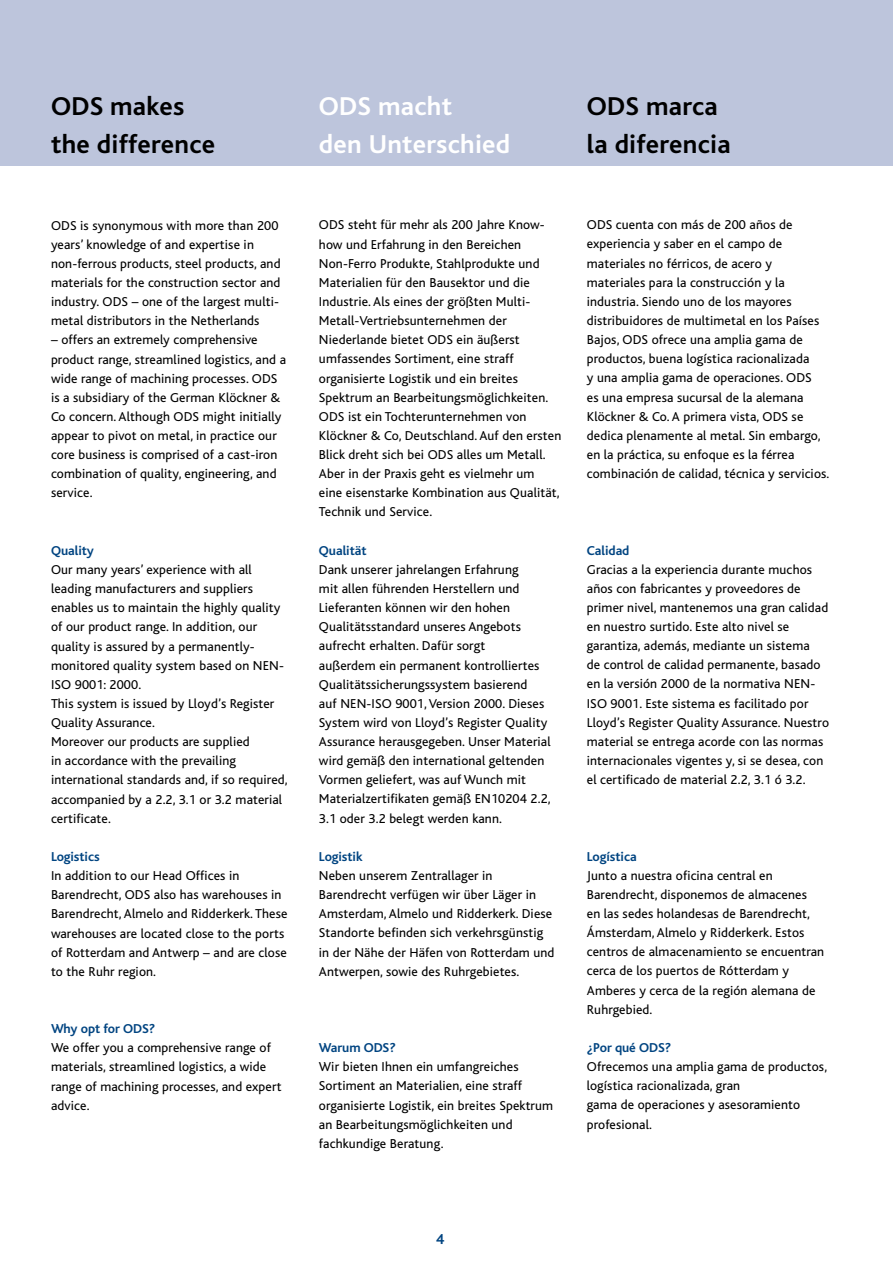
<style>
.page{position:relative;width:893px;height:1263px;background:#fff}
.page>*{position:absolute;margin:0;border:0;box-sizing:border-box;transform-origin:0 0}
.t1{font:700 27px/38.2px "Kl Bliss";letter-spacing:.01em;color:#000}
.t2{font:700 27px/38.2px "Kl Bliss";letter-spacing:.01em;color:#fff}
.t3{font:700 15px "Kl Bliss";color:#004481}
.t4{font:13.5px/19.2px "Kl Bliss";letter-spacing:.01em;color:#000}
.t5{font:700 13.5px "Kl Bliss";letter-spacing:-.005em;color:#004481}
</style>
<div class="page">
<div style="left:0;top:0;width:893px;height:166px;background:#bdc5dc"></div>
<h1 class="t1" style="left:51px;top:87px;width:166px">ODS makes the difference</h1>
<h1 class="t2" style="left:319px;top:87px;width:193px">ODS macht<br>den Unterschied</h1>
<h1 class="t1" style="left:587px;top:87px;width:145px">ODS marca la diferencia</h1>
<p class="t4" style="left:51px;top:216px;width:231px">ODS is synonymous with more than 200 years’ knowledge of and expertise in non-ferrous products, steel products, and materials for the construction sector and industry. ODS – one of the largest multi&shy;metal distributors in the Netherlands</p>
<p class="t4" style="left:51px;top:331px;width:237px">– offers an extremely comprehensive product range, streamlined logistics, and a wide range of machining processes. ODS is a subsidiary of the German Klöckner &amp; Co concern. Although ODS might initially appear to pivot on metal, in practice our core business is comprised of a cast-iron combination of quality, engineering, and service.</p>
<p class="t5" style="left:51px;top:543px;width:44px">Quality</p>
<p class="t4" style="left:51px;top:560px;width:238px">Our many years’ experience with all leading manufacturers and suppliers enables us to maintain the highly quality of our product range. In addition, our quality is assured by a permanently&shy;monitored quality system based on NEN-ISO 9001: 2000.<br>This system is issued by Lloyd’s Register Quality Assurance.<br>Moreover our products are supplied<br>in accordance with the prevailing international standards and, if so required, accompanied by a 2.2, 3.1 or 3.2 material certificate.</p>
<p class="t5" style="left:51px;top:849px;width:50px">Logistics</p>
<p class="t4" style="left:51px;top:866px;width:238px">In addition to our Head Offices in Barendrecht, ODS also has warehouses in Barendrecht, Almelo and Ridderkerk. These warehouses are located close to the ports of Rotterdam and Antwerp – and are close to the Ruhr region.</p>
<p class="t5" style="left:51px;top:1022px;width:106px">Why opt for ODS?</p>
<p class="t4" style="left:51px;top:1038px;width:232px">We offer you a comprehensive range of materials, streamlined logistics, a wide range of machining processes, and expert advice.</p>
<p class="t4" style="left:319px;top:216px;width:244px">ODS steht für mehr als 200 Jahre Know&shy;how und Erfahrung in den Bereichen Non-Ferro Produkte, Stahlprodukte und Materialien für den Bausektor und die Industrie. Als eines der größten Multi-Metall-Vertriebsunternehmen der Niederlande bietet ODS ein äußerst umfassendes Sortiment, eine straff organisierte Logistik und ein breites Spektrum an Bearbeitungsmöglichkeiten.<br>ODS ist ein Tochterunternehmen von Klöckner &amp; Co, Deutschland. Auf den ersten Blick dreht sich bei ODS alles um Metall.<br>Aber in der Praxis geht es vielmehr um<br>eine eisenstarke Kombination aus Qualität, Technik und Service.</p>
<p class="t5" style="left:319px;top:543px;width:49px">Qualität</p>
<p class="t4" style="left:319px;top:560px;width:233px">Dank unserer jahrelangen Erfahrung<br>mit allen führenden Herstellern und Lieferanten können wir den hohen Qualitätsstandard unseres Angebots aufrecht erhalten. Dafür sorgt<br>außerdem ein permanent kontrolliertes Qualitätssicherungssystem basierend<br>auf NEN-ISO 9001, Version 2000. Dieses System wird von Lloyd’s Register Quality Assurance herausgegeben. Unser Material wird gemäß den international geltenden Vormen geliefert, was auf Wunch mit Materialzertifikaten gemäß EN10204 2.2, 3.1 oder 3.2 belegt werden kann.</p>
<p class="t5" style="left:319px;top:849px;width:45px">Logistik</p>
<p class="t4" style="left:319px;top:866px;width:237px">Neben unserem Zentrallager in Barendrecht verfügen wir über Läger in Amsterdam, Almelo und Ridderkerk. Diese Standorte befinden sich verkehrsgünstig in der Nähe der Häfen von Rotterdam und Antwerpen, sowie des Ruhrgebietes.</p>
<p class="t5" style="left:319px;top:1041px;width:78px">Warum ODS?</p>
<p class="t4" style="left:319px;top:1057px;width:236px">Wir bieten Ihnen ein umfangreiches Sortiment an Materialien, eine straff organisierte Logistik, ein breites Spektrum an Bearbeitungsmöglichkeiten und fachkundige Beratung.</p>
<p class="t4" style="left:587px;top:216px;width:244px">ODS cuenta con más de 200 años de experiencia y saber en el campo de materiales no férricos, de acero y materiales para la construcción y la industria. Siendo uno de los mayores distribuidores de multimetal en los Países Bajos, ODS ofrece una amplia gama de productos, buena logística racionalizada<br>y una amplia gama de operaciones. ODS<br>es una empresa sucursal de la alemana Klöckner &amp; Co. A primera vista, ODS se dedica plenamente al metal. Sin embargo, en la práctica, su enfoque es la férrea combinación de calidad, técnica y servicios.</p>
<p class="t5" style="left:587px;top:543px;width:44px">Calidad</p>
<p class="t4" style="left:587px;top:560px;width:244px">Gracias a la experiencia durante muchos años con fabricantes y proveedores de primer nivel, mantenemos una gran calidad en nuestro surtido. Este alto nivel se garantiza, además, mediante un sistema<br>de control de calidad permanente, basado en la versión 2000 de la normativa NEN-ISO 9001. Este sistema es facilitado por Lloyd’s Register Quality Assurance. Nuestro material se entrega acorde con las normas internacionales vigentes y, si se desea, con el certificado de material 2.2, 3.1 ó 3.2.</p>
<p class="t5" style="left:587px;top:849px;width:51px">Logística</p>
<p class="t4" style="left:587px;top:866px;width:239px">Junto a nuestra oficina central en Barendrecht, disponemos de almacenes<br>en las sedes holandesas de Barendrecht, Ámsterdam, Almelo y Ridderkerk. Estos centros de almacenamiento se encuentran cerca de los puertos de Rótterdam y Amberes y cerca de la región alemana de Ruhrgebied.</p>
<p class="t5" style="left:587px;top:1040px;width:86px">¿Por qué ODS?</p>
<p class="t4" style="left:587px;top:1057px;width:242px">Ofrecemos una amplia gama de productos, logística racionalizada, gran<br>gama de operaciones y asesoramiento profesional.</p>
<p class="t3" style="left:436px;top:1231px;width:10px">4</p>
</div>
